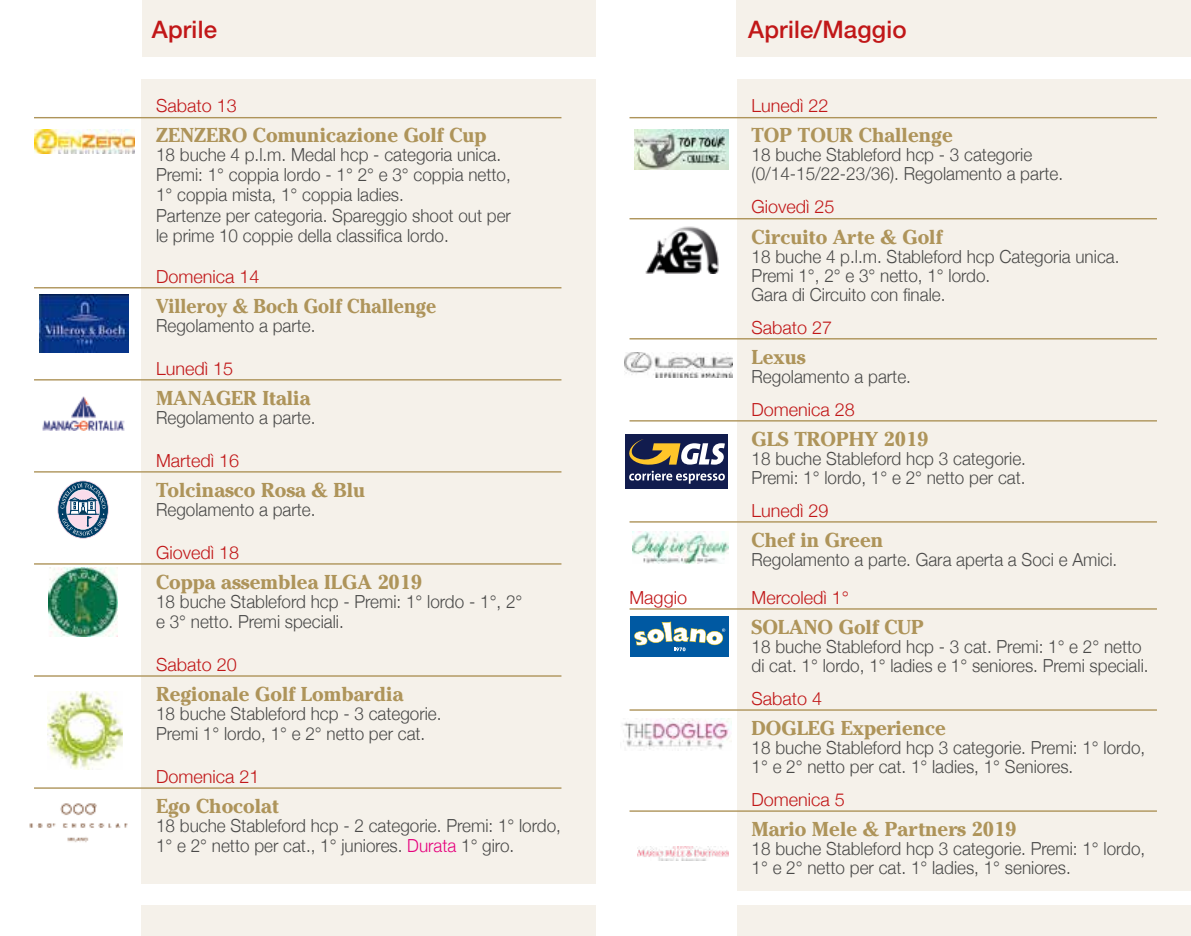
<style>
.page{position:relative;width:1191px;height:936px;background:#fff}
.page>*{position:absolute;margin:0;border:0;box-sizing:border-box;transform-origin:0 0}
.t1{font:500 24px "Helvetica Neue";letter-spacing:.01em;color:#c11718}
.t2{font:700 20px "Cheltenham";color:#ae945a}
.t3{font:700 20px "Cheltenham";color:#ae945a;scale:.95 1}
.t4{font:300 18px/20px "Helvetica Neue";color:#4a4a49;scale:.95 1}
.t5{font:300 18px "Helvetica Neue";color:#c11718}
.s1{color:#e6007d}
</style>
<div class="page">
<div style="left:141px;top:905px;width:454px;height:30px;background:#f5f1ea"></div>
<div style="left:737px;top:905px;width:454px;height:30px;background:#f5f1ea"></div>
<div style="left:142px;top:0;width:453px;height:57px;background:#f5f1ea"></div>
<div style="left:141px;top:79px;width:454px;height:804px;background:#f5f1ea"></div>
<hr style="left:34px;top:117px;width:527px;height:1px;background:#ae945a">
<hr style="left:34px;top:287px;width:527px;height:1px;background:#ae945a">
<hr style="left:34px;top:379px;width:527px;height:1px;background:#ae945a">
<hr style="left:34px;top:471px;width:527px;height:1px;background:#ae945a">
<hr style="left:34px;top:563px;width:527px;height:1px;background:#ae945a">
<hr style="left:34px;top:675px;width:527px;height:1px;background:#ae945a">
<hr style="left:34px;top:787px;width:527px;height:1px;background:#ae945a">
<img style="left:34px;top:129px;width:101px;height:24px">
<svg style="left:57px;top:480px;width:52px;height:85px"></svg>
<img style="left:42px;top:397px;width:83px;height:33px">
<img style="left:48px;top:567px;width:70px;height:69px">
<img style="left:48px;top:691px;width:74px;height:78px">
<img style="left:29px;top:803px;width:99px;height:40px">
<div style="left:736px;top:0;width:455px;height:57px;background:#f5f1ea"></div>
<div style="left:737px;top:79px;width:454px;height:811px;background:#f5f1ea"></div>
<hr style="left:629px;top:117px;width:528px;height:1px;background:#ae945a">
<hr style="left:629px;top:218px;width:528px;height:1px;background:#ae945a">
<hr style="left:629px;top:338px;width:528px;height:1px;background:#ae945a">
<hr style="left:629px;top:420px;width:528px;height:1px;background:#ae945a">
<hr style="left:629px;top:521px;width:528px;height:1px;background:#ae945a">
<hr style="left:629px;top:608px;width:528px;height:1px;background:#ae945a">
<hr style="left:629px;top:709px;width:528px;height:1px;background:#ae945a">
<hr style="left:629px;top:810px;width:528px;height:1px;background:#ae945a">
<img style="left:645px;top:226px;width:74px;height:47px">
<div style="left:625px;top:434px;width:102px;height:54px;background:#111c4e"></div>
<svg style="left:629px;top:439px;width:96px;height:44px"></svg>
<div style="left:630px;top:616px;width:98px;height:41px;background:#0059a2"></div>
<svg style="left:634px;top:621px;width:91px;height:30px"></svg>
<img style="left:623px;top:718px;width:108px;height:31px">
<img style="left:637px;top:846px;width:92px;height:14px">
<img style="left:40px;top:295px;width:89px;height:57px">
<img style="left:634px;top:129px;width:94px;height:40px">
<img style="left:624px;top:352px;width:108px;height:25px">
<img style="left:632px;top:531px;width:96px;height:32px">
<h1 class="t1" style="left:748px;top:10px;width:160px">Aprile/Maggio</h1>
<h1 class="t1" style="left:152px;top:10px;width:67px">Aprile</h1>
<h1 class="t1" style="left:747px;top:9px;width:72px">Marzo</h1>
<p class="t5" style="left:156px;top:91px;width:82px">Sabato 13</p>
<p class="t2" style="left:156px;top:123px;width:332px">ZENZERO Comunicazione Golf Cup</p>
<p class="t4" style="left:156px;top:144px;width:375px">18 buche 4 p.l.m. Medal hcp - categoria unica.<br>Premi: 1° coppia lordo - 1° 2° e 3° coppia netto, 1° coppia mista, 1° coppia ladies.<br>Partenze per categoria. Spareggio shoot out per le prime 10 coppie della classifica lordo.</p>
<p class="t5" style="left:156px;top:261px;width:105px">Domenica 14</p>
<p class="t3" style="left:156px;top:293px;width:297px">Villeroy &amp; Boch Golf Challenge</p>
<p class="t4" style="left:156px;top:314px;width:169px">Regolamento a parte.</p>
<p class="t5" style="left:156px;top:353px;width:79px">Lunedì 15</p>
<p class="t2" style="left:156px;top:385px;width:156px">MANAGER Italia</p>
<p class="t4" style="left:156px;top:406px;width:169px">Regolamento a parte.</p>
<p class="t5" style="left:156px;top:445px;width:85px">Martedì 16</p>
<p class="t2" style="left:156px;top:477px;width:211px">Tolcinasco Rosa &amp; Blu</p>
<p class="t4" style="left:156px;top:498px;width:169px">Regolamento a parte.</p>
<p class="t5" style="left:156px;top:537px;width:85px">Giovedì 18</p>
<p class="t2" style="left:156px;top:569px;width:268px">Coppa assemblea ILGA 2019</p>
<p class="t4" style="left:156px;top:590px;width:387px">18 buche Stableford hcp - Premi: 1° lordo - 1°, 2° e 3° netto. Premi speciali.</p>
<p class="t5" style="left:156px;top:649px;width:82px">Sabato 20</p>
<p class="t2" style="left:156px;top:681px;width:249px">Regionale Golf Lombardia</p>
<p class="t4" style="left:156px;top:702px;width:302px">18 buche Stableford hcp - 3 categorie.<br>Premi 1° lordo, 1° e 2° netto per cat.</p>
<p class="t5" style="left:156px;top:761px;width:105px">Domenica 21</p>
<p class="t2" style="left:156px;top:793px;width:124px">Ego Chocolat</p>
<p class="t4" style="left:156px;top:814px;width:428px">18 buche Stableford hcp - 2 categorie. Premi: 1° lordo,<br>1° e 2° netto per cat., 1° juniores. <span class="s1">Durata</span> 1° giro.</p>
<p class="t5" style="left:751px;top:91px;width:79px">Lunedì 22</p>
<p class="t2" style="left:751px;top:123px;width:203px">TOP TOUR Challenge</p>
<p class="t4" style="left:751px;top:144px;width:329px;line-height:19px">18 buche Stableford hcp - 3 categorie (0/14-15/22-23/36). Regolamento a parte.</p>
<p class="t5" style="left:751px;top:192px;width:85px">Giovedì 25</p>
<p class="t2" style="left:751px;top:224px;width:192px">Circuito Arte &amp; Golf</p>
<p class="t4" style="left:751px;top:245px;width:389px;line-height:19px">18 buche 4 p.l.m. Stableford hcp Categoria unica.<br>Premi 1°, 2° e 3° netto, 1° lordo.<br>Gara di Circuito con finale.</p>
<p class="t5" style="left:751px;top:312px;width:82px">Sabato 27</p>
<p class="t2" style="left:751px;top:344px;width:56px">Lexus</p>
<p class="t4" style="left:751px;top:365px;width:169px">Regolamento a parte.</p>
<p class="t5" style="left:751px;top:394px;width:105px">Domenica 28</p>
<p class="t2" style="left:751px;top:426px;width:178px">GLS TROPHY 2019</p>
<p class="t4" style="left:751px;top:447px;width:290px;line-height:19px">18 buche Stableford hcp 3 categorie.<br>Premi: 1° lordo, 1° e 2° netto per cat.</p>
<p class="t5" style="left:751px;top:495px;width:79px">Lunedì 29</p>
<p class="t2" style="left:751px;top:527px;width:133px">Chef in Green</p>
<p class="t4" style="left:751px;top:548px;width:386px">Regolamento a parte. Gara aperta a Soci e Amici.</p>
<p class="t5" style="left:629px;top:582px;width:59px">Maggio</p>
<p class="t5" style="left:751px;top:582px;width:99px">Mercoledì 1°</p>
<p class="t2" style="left:751px;top:614px;width:174px">SOLANO Golf CUP</p>
<p class="t4" style="left:751px;top:635px;width:419px;line-height:19px">18 buche Stableford hcp - 3 cat. Premi: 1° e 2° netto di cat. 1° lordo, 1° ladies e 1° seniores. Premi speciali.</p>
<p class="t5" style="left:751px;top:683px;width:72px">Sabato 4</p>
<p class="t2" style="left:751px;top:715px;width:196px">DOGLEG Experience</p>
<p class="t4" style="left:751px;top:736px;width:416px;line-height:19px">18 buche Stableford hcp 3 categorie. Premi: 1° lordo,<br>1° e 2° netto per cat. 1° ladies, 1° Seniores.</p>
<p class="t5" style="left:751px;top:784px;width:95px">Domenica 5</p>
<p class="t2" style="left:751px;top:816px;width:266px">Mario Mele &amp; Partners 2019</p>
<p class="t4" style="left:751px;top:837px;width:416px;line-height:19px">18 buche Stableford hcp 3 categorie. Premi: 1° lordo,<br>1° e 2° netto per cat. 1° ladies, 1° seniores.</p>
</div>
